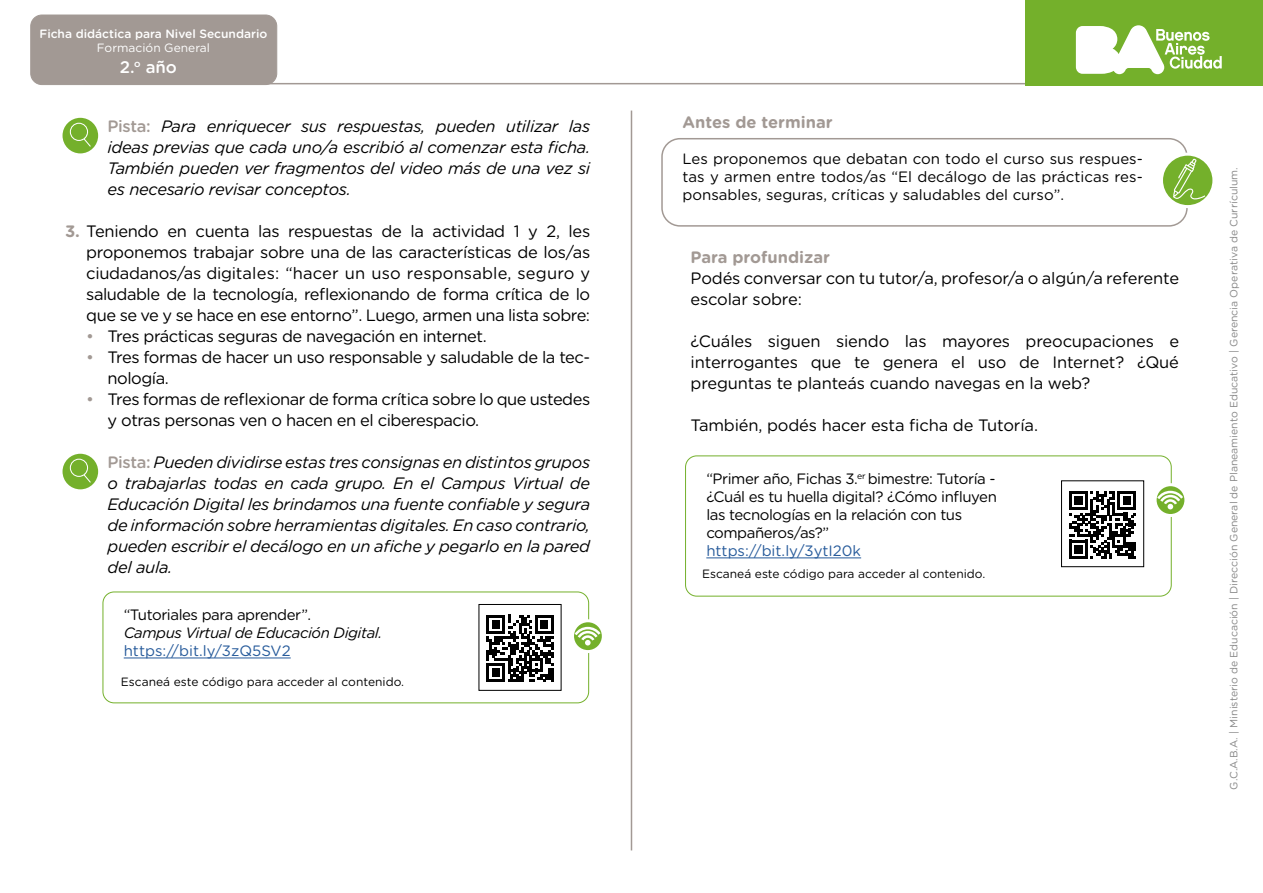
<style>
.page{position:relative;width:1263px;height:893px;background:#fff}
.page>*{position:absolute;margin:0;border:0;box-sizing:border-box;transform-origin:0 0}
.t1{font:500 16.8px "Gotham Rounded";color:#fff}
.t2{font:16.5px/21px "Gotham Rounded";letter-spacing:-.03em;color:#000;text-align:justify}
.t3{font:italic 16.5px/21px "Gotham Rounded";letter-spacing:-.02em;color:#000;text-align:justify}
.t4{font:16.5px/21px "Gotham Rounded";letter-spacing:-.01em;color:#000}
.t5{font:700 16.5px "Gotham Rounded";color:#a29994}
.t6{font:15px/18px "Gotham Rounded";letter-spacing:-.03em;color:#000;text-align:justify}
.t7{font:15px "Gotham Rounded";color:#275b9b}
.t8{font:italic 15px "Gotham Rounded";letter-spacing:-.03em;color:#000}
.t9{font:12px "Gotham Rounded";color:#000}
.t10{font:500 12px "Gotham Rounded";color:#fff}
.t11{font:12px "Gotham Rounded";color:#fff}
.t12{font:10.5px "Gotham Rounded";color:#878787}
.s1{font-weight:500;font-style:normal;color:#a29994}
.s2{font-weight:700;color:#a29994}
.s3{color:#a29994}
</style>
<div class="page">
<div style="left:31px;top:15px;width:246px;height:70px;background:#a29994;border-radius:11px"></div>
<div style="left:30px;top:15px;width:247px;height:70px;border:1px solid #a29994;border-radius:11px"></div>
<hr style="left:84px;top:83px;width:1179px;height:1px;background:#a29994">
<div style="left:1025px;top:0;width:238px;height:85px;background:#74b02b"></div>
<svg style="left:1076px;top:25px;width:146px;height:49px"></svg>
<hr style="left:631px;top:111px;width:1px;height:739px;background:#a29994">
<div style="left:661px;top:138px;width:527px;height:89px;border:2px solid #a29994;border-radius:18px"></div>
<svg style="left:1161px;top:154px;width:53px;height:53px"></svg>
<div style="left:1160px;top:153px;width:55px;height:55px;border:3px solid #fff;border-radius:50%"></div>
<svg style="left:1173px;top:159px;width:32px;height:40px"></svg>
<div style="left:685px;top:455px;width:487px;height:142px;border:1px solid #74b02b;border-radius:11px"></div>
<svg style="left:1069px;top:491px;width:67px;height:67px"></svg>
<div style="left:1061px;top:480px;width:83px;height:87px;border:1px solid #000"></div>
<hr style="left:706px;top:557px;width:155px;height:1px;background:#275b9b">
<svg style="left:1155px;top:485px;width:31px;height:30px"></svg>
<div style="left:1153px;top:483px;width:34px;height:34px;border:3px solid #fff;border-radius:50%"></div>
<svg style="left:1157px;top:491px;width:26px;height:18px"></svg>
<svg style="left:61px;top:116px;width:39px;height:39px"></svg>
<div style="left:60px;top:115px;width:41px;height:41px;border:3px solid #fff;border-radius:50%"></div>
<svg style="left:70px;top:123px;width:21px;height:24px"></svg>
<svg style="left:61px;top:452px;width:39px;height:39px"></svg>
<div style="left:60px;top:451px;width:41px;height:41px;border:3px solid #fff;border-radius:50%"></div>
<svg style="left:70px;top:459px;width:21px;height:24px"></svg>
<div style="left:102px;top:591px;width:487px;height:112px;border:1px solid #74b02b;border-radius:11px"></div>
<svg style="left:486px;top:615px;width:68px;height:67px"></svg>
<div style="left:479px;top:604px;width:82px;height:87px;border:1px solid #000"></div>
<hr style="left:124px;top:658px;width:167px;height:1px;background:#275b9b">
<svg style="left:572px;top:621px;width:31px;height:31px"></svg>
<div style="left:571px;top:619px;width:34px;height:34px;border:3px solid #fff;border-radius:50%"></div>
<svg style="left:575px;top:627px;width:25px;height:18px"></svg>
<p class="t10" style="left:39px;top:25px;width:229px">Ficha didáctica para Nivel Secundario</p>
<p class="t11" style="left:97px;top:40px;width:115px">Formación General</p>
<p class="t1" style="left:120px;top:55px;width:59px">2.<sup>o</sup> año</p>
<p class="t3" style="left:108px;top:115px;width:484px"><span class="s1">Pista:</span> Para enriquecer sus respuestas, pueden utilizar las ideas previas que cada uno/a escribió al comenzar esta ficha.<br>También pueden ver fragmentos del video más de una vez si es necesario revisar conceptos.</p>
<p class="t2" style="left:86px;top:220px;width:505px;text-indent:-21px"><span class="s2">3.</span> Teniendo en cuenta las respuestas de la actividad 1 y 2, les proponemos trabajar sobre una de las características de los/as ciudadanos/as digitales: “hacer un uso responsable, seguro y saludable de la tecnología, reflexionando de forma crítica de lo que se ve y se hace en ese entorno”. Luego, armen una lista sobre:</p>
<p class="t2" style="left:86px;top:325px;width:402px"><span class="s3">•</span> Tres prácticas seguras de navegación en internet.</p>
<p class="t2" style="left:108px;top:346px;width:484px;text-indent:-21px"><span class="s3">•</span> Tres formas de hacer un uso responsable y saludable de la tec&shy;nología.</p>
<p class="t2" style="left:108px;top:388px;width:484px;text-indent:-21px"><span class="s3">•</span> Tres formas de reflexionar de forma crítica sobre lo que ustedes y otras personas ven o hacen en el ciberespacio.</p>
<p class="t3" style="left:108px;top:451px;width:484px"><span class="s1">Pista:</span> Pueden dividirse estas tres consignas en distintos grupos o trabajarlas todas en cada grupo. En el Campus Virtual de Educación Digital les brindamos una fuente confiable y segura de información sobre herramientas digitales. En caso contrario, pueden escribir el decálogo en un afiche y pegarlo en la pared del aula.</p>
<p class="t6" style="left:124px;top:605px;width:189px">“Tutoriales para aprender”.</p>
<p class="t8" style="left:124px;top:623px;width:260px">Campus Virtual de Educación Digital.</p>
<p class="t7" style="left:124px;top:641px;width:168px">https://bit.ly/3zQ5SV2</p>
<p class="t9" style="left:121px;top:674px;width:285px">Escaneá este código para acceder al contenido.</p>
<p class="t5" style="left:682px;top:110px;width:152px">Antes de terminar</p>
<p class="t6" style="left:682px;top:149px;width:462px">Les proponemos que debatan con todo el curso sus respues&shy;tas y armen entre todos/as “El decálogo de las prácticas res&shy;ponsables, seguras, críticas y saludables del curso”.</p>
<p class="t5" style="left:691px;top:245px;width:141px">Para profundizar</p>
<p class="t4" style="left:691px;top:267px;width:490px">Podés conversar con tu tutor/a, profesor/a o algún/a referente escolar sobre:</p>
<p class="t2" style="left:691px;top:330px;width:490px">¿Cuáles siguen siendo las mayores preocupaciones e interrogantes que te genera el uso de Internet? ¿Qué preguntas te planteás cuando navegas en la web?</p>
<p class="t4" style="left:691px;top:414px;width:349px">También, podés hacer esta ficha de Tutoría.</p>
<p class="t6" style="left:706px;top:469px;width:292px;text-align:left">“Primer año, Fichas 3.<sup>er</sup> bimestre: Tutoría - ¿Cuál es tu huella digital? ¿Cómo influyen las tecnologías en la relación con tus compañeros/as?”</p>
<p class="t7" style="left:706px;top:541px;width:156px">https://bit.ly/3ytI20k</p>
<p class="t9" style="left:702px;top:565px;width:285px">Escaneá este código para acceder al contenido.</p>
<p class="t12" style="left:1226px;top:790px;width:624px;rotate:-90deg">G.C.A.B.A. | Ministerio de Educación | Dirección General de Planeamiento Educativo | Gerencia Operativa de Currículum.</p>
</div>
